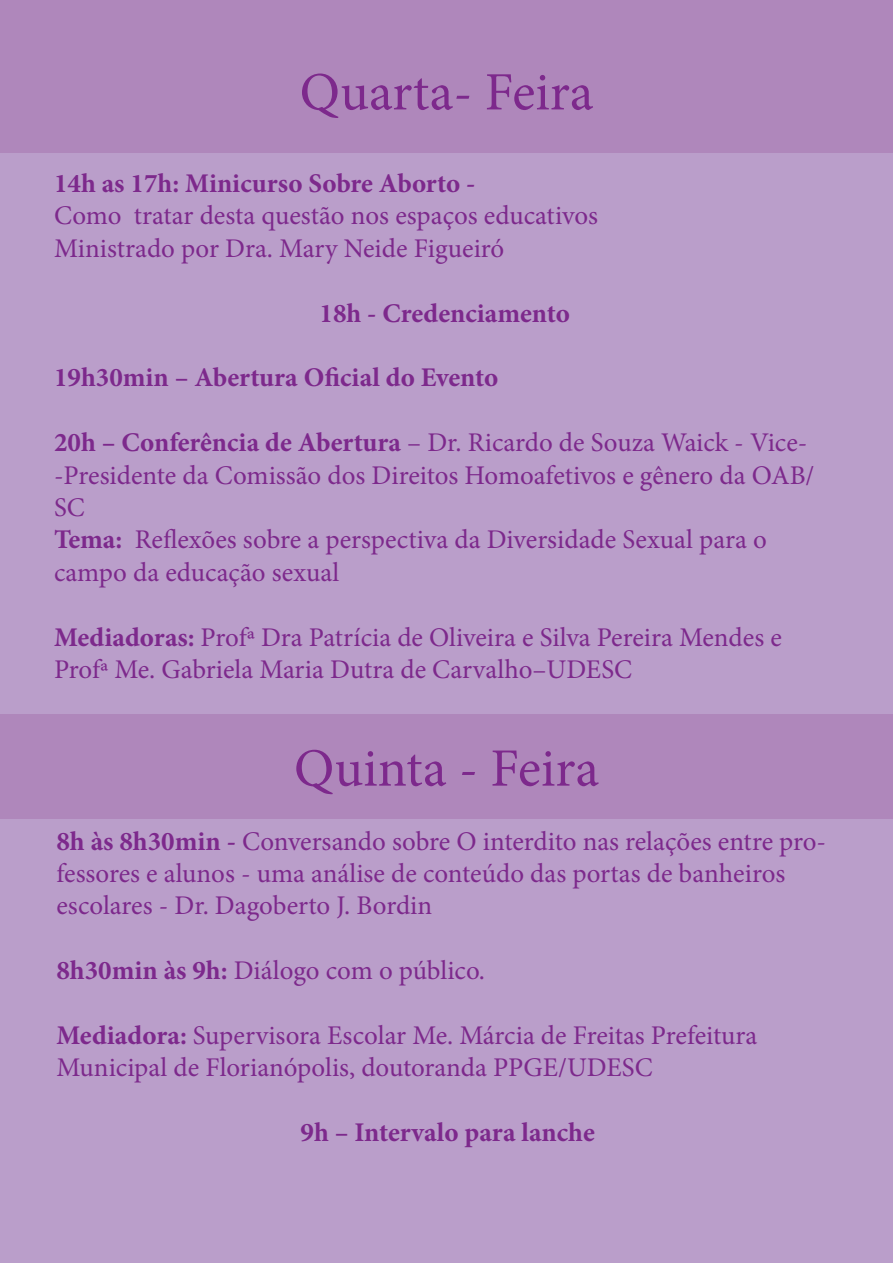
<style>
.page{position:relative;width:893px;height:1263px;background:#ba9eca}
.page>*{position:absolute;margin:0;border:0;box-sizing:border-box;transform-origin:0 0}
.t1{font:54px "Minion Pro";color:#7d298c}
.t2{font:27px/32.4px "Minion Pro";color:#7d298c}
.t3{font:700 27px "Minion Pro";color:#7d298c}
.s1{font-weight:700}
</style>
<div class="page">
<div style="left:0;top:714px;width:893px;height:104px;background:#af87bb"></div>
<div style="left:0;top:0;width:893px;height:153px;background:#af87bb"></div>
<h1 class="t1" style="left:300px;top:56px;width:295px">Quarta- Feira</h1>
<p class="t3" style="left:54px;top:164px;width:423px">14h as 17h: Minicurso Sobre Aborto -</p>
<p class="t2" style="left:54px;top:200px;width:545px">Como tratar desta questão nos espaços educativos<br>Ministrado por Dra. Mary Neide Figueiró</p>
<p class="t3" style="left:320px;top:294px;width:252px">18h - Credenciamento</p>
<p class="t3" style="left:54px;top:359px;width:446px">19h30min – Abertura Oficial do Evento</p>
<p class="t2" style="left:54px;top:426px;width:762px"><span class="s1">20h – Conferência de Abertura</span> – Dr. Ricardo de Souza Waick - Vice--Presidente da Comissão dos Direitos Homoafetivos e gênero da OAB/ SC<br><span class="s1">Tema:</span> Reflexões sobre a perspectiva da Diversidade Sexual para o campo da educação sexual</p>
<p class="t2" style="left:54px;top:621px;width:729px"><span class="s1">Mediadoras:</span> Profª Dra Patrícia de Oliveira e Silva Pereira Mendes e<br>Profª Me. Gabriela Maria Dutra de Carvalho–UDESC</p>
<h1 class="t1" style="left:294px;top:732px;width:307px">Quinta - Feira</h1>
<p class="t2" style="left:56px;top:825px;width:771px"><span class="s1">8h às 8h30min -</span> Conversando sobre O interdito nas relações entre pro&shy;fessores e alunos - uma análise de conteúdo das portas de banheiros escolares - Dr. Dagoberto J. Bordin</p>
<p class="t2" style="left:56px;top:954px;width:430px"><span class="s1">8h30min às 9h:</span> Diálogo com o público.</p>
<p class="t2" style="left:56px;top:1019px;width:702px"><span class="s1">Mediadora:</span> Supervisora Escolar Me. Márcia de Freitas Prefeitura<br>Municipal de Florianópolis, doutoranda PPGE/UDESC</p>
<p class="t3" style="left:300px;top:1113px;width:296px">9h – Intervalo para lanche</p>
</div>
